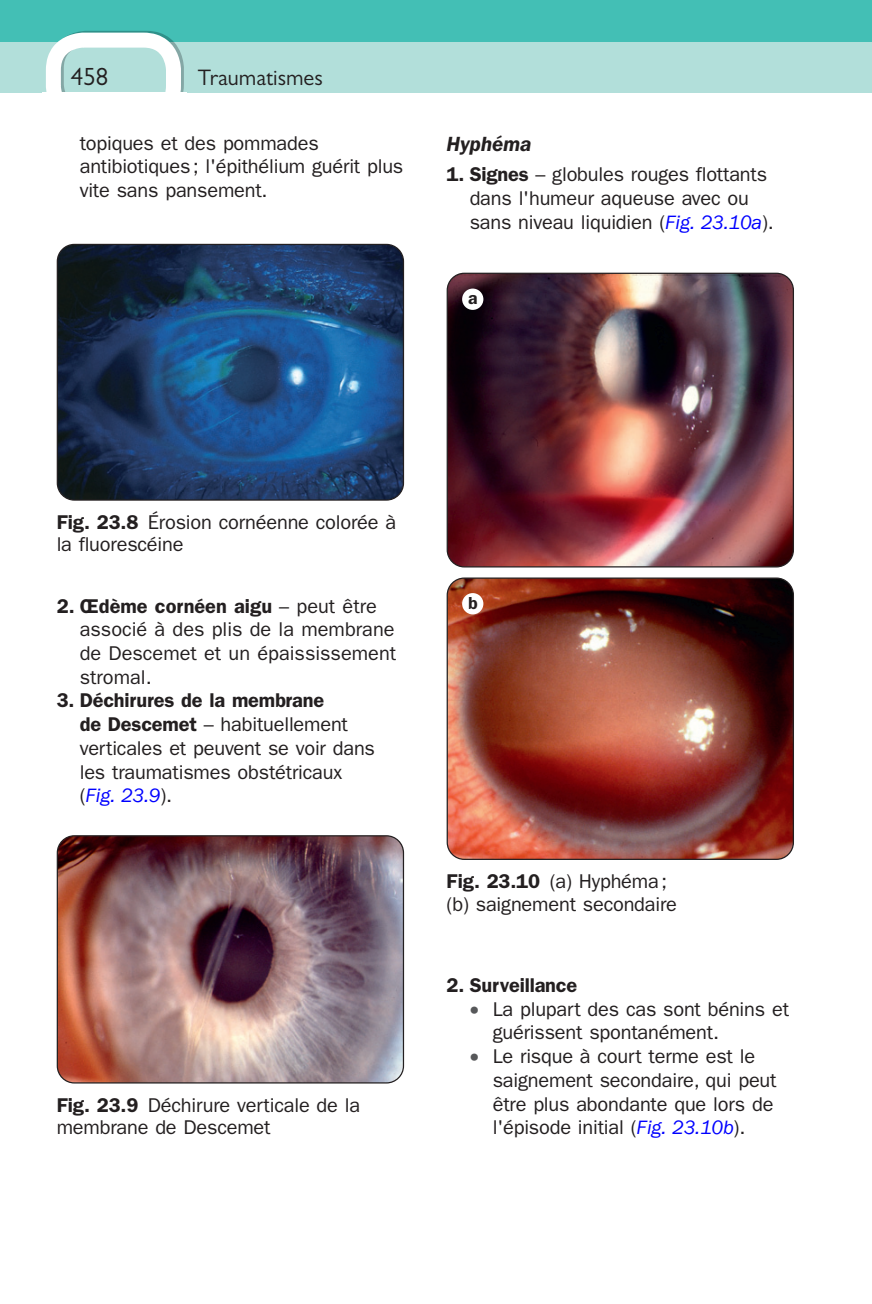
<style>
.page{position:relative;width:872px;height:1304px;background:#fff}
.page>*{position:absolute;margin:0;border:0;box-sizing:border-box;transform-origin:0 0}
.t1{font:25px "Gill Sans";color:#231f20}
.t2{font:22.5px "Gill Sans";color:#231f20}
.t3{font:italic 600 21.25px "Franklin Gothic";letter-spacing:-.01em;color:#231f20}
.t4{font:20px/23.8px "Franklin Gothic";letter-spacing:-.01em;color:#231f20}
.t5{font:600 20px "Franklin Gothic";letter-spacing:-.01em;color:#231f20}
.t6{font:600 17.5px "Franklin Gothic";color:#231f20}
.s1{font-weight:600}
.s2{font-style:italic;color:#00f}
.s3{color:#57585a}
</style>
<div class="page">
<div style="left:0;top:0;width:872px;height:92px;background:#43bfb5"></div>
<div style="left:0;top:42px;width:872px;height:50px;background:#b2dfda"></div>
<svg style="left:46px;top:31px;width:138px;height:61px"></svg>
<img style="left:57px;top:837px;width:346px;height:245px">
<div style="left:57px;top:835px;width:347px;height:249px;border:1px solid #231f20;border-radius:17px"></div>
<img style="left:448px;top:273px;width:345px;height:294px">
<div style="left:446px;top:273px;width:348px;height:294px;border:1px solid #231f20;border-radius:17px"></div>
<img style="left:448px;top:579px;width:345px;height:279px">
<div style="left:446px;top:577px;width:348px;height:283px;border:1px solid #231f20;border-radius:17px"></div>
<div style="left:462px;top:289px;width:21px;height:21px;background:#fff;border-radius:50%"></div>
<div style="left:462px;top:593px;width:21px;height:21px;background:#fff;border-radius:50%"></div>
<img style="left:57px;top:244px;width:346px;height:255px">
<div style="left:57px;top:244px;width:347px;height:257px;border:1px solid #231f20;border-radius:17px"></div>
<p class="t1" style="left:71px;top:62px;width:39px">458</p>
<p class="t2" style="left:198px;top:65px;width:127px">Traumatismes</p>
<p class="t4" style="left:80px;top:131px;width:325px">topiques et des pommades antibiotiques ; l'épithélium guérit plus vite sans pansement.</p>
<p class="t3" style="left:446px;top:132px;width:87px">Hyphéma</p>
<p class="t4" style="left:469px;top:163px;width:306px;text-indent:-23px"><span class="s1">1. Signes</span> – globules rouges flottants dans l'humeur aqueuse avec ou sans niveau liquidien ( <span class="s2">Fig. 23.10a</span> ).</p>
<p class="t6" style="left:468px;top:288px;width:11px">a</p>
<p class="t4" style="left:57px;top:511px;width:341px;line-height:22.5px"><span class="s1">Fig. 23.8</span> Érosion cornéenne colorée à la fluorescéine</p>
<p class="t4" style="left:80px;top:594px;width:318px;text-indent:-23px"><span class="s1">2. Œdème cornéen aigu</span> – peut être associé à des plis de la membrane de Descemet et un épaississement stromal.</p>
<p class="t4" style="left:80px;top:689px;width:297px;text-indent:-23px"><span class="s1">3. Déchirures de la membrane<br>de Descemet</span> – habituellement verticales et peuvent se voir dans les traumatismes obstétricaux<br>( <span class="s2">Fig. 23.9</span> ).</p>
<p class="t4" style="left:57px;top:1094px;width:305px;line-height:22.5px"><span class="s1">Fig. 23.9</span> Déchirure verticale de la membrane de Descemet</p>
<p class="t6" style="left:468px;top:593px;width:11px">b</p>
<p class="t4" style="left:446px;top:870px;width:232px;line-height:22.5px"><span class="s1">Fig. 23.10</span> (a) Hyphéma ; (b) saignement secondaire</p>
<p class="t5" style="left:446px;top:973px;width:132px">2. Surveillance</p>
<p class="t4" style="left:493px;top:997px;width:298px;text-indent:-23px"><span class="s3">•</span> La plupart des cas sont bénins et guérissent spontanément.</p>
<p class="t4" style="left:493px;top:1045px;width:285px;text-indent:-23px"><span class="s3">•</span> Le risque à court terme est le saignement secondaire, qui peut être plus abondante que lors de l'épisode initial ( <span class="s2">Fig. 23.10b</span> ).</p>
</div>
